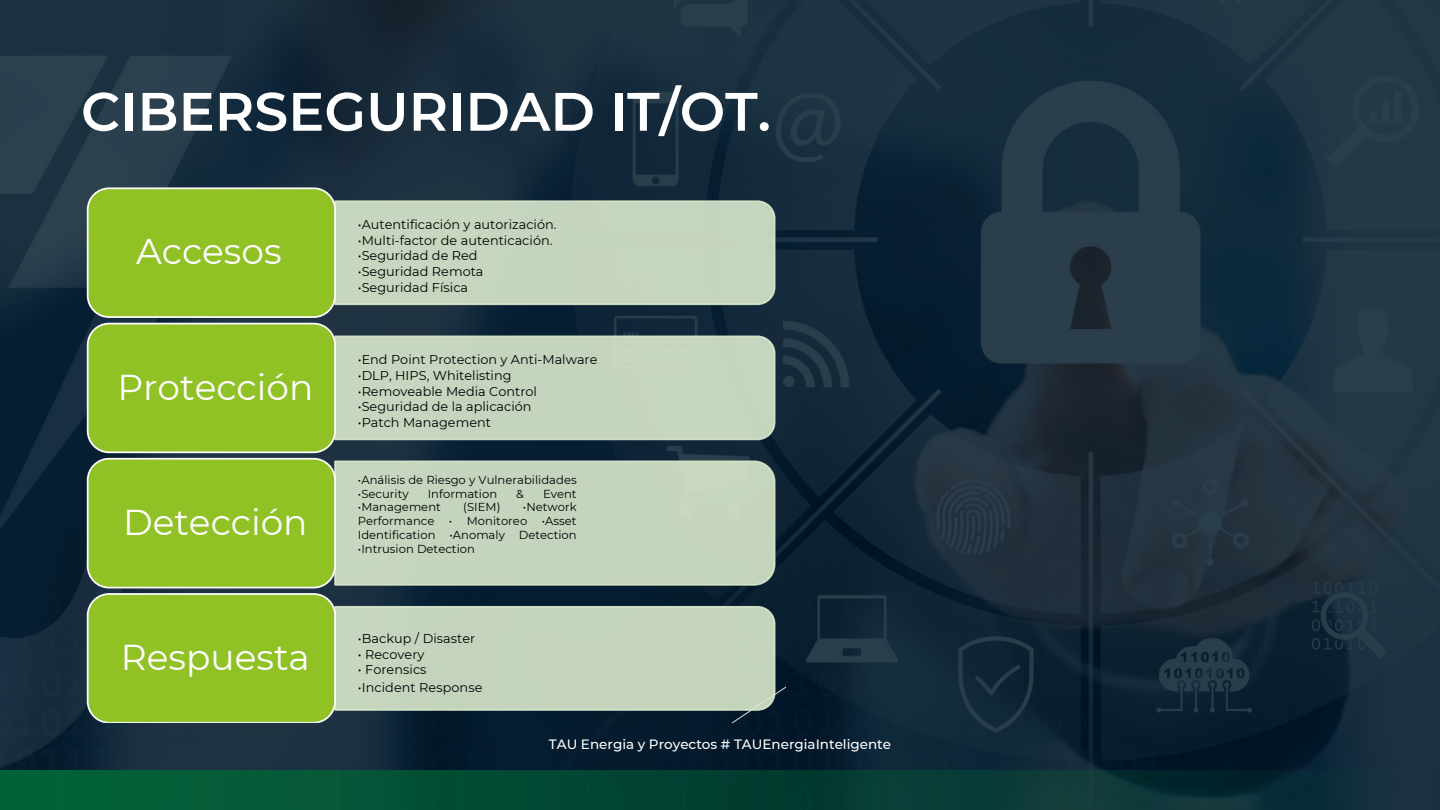
<style>
.page{position:relative;width:1440px;height:810px;background:#fff}
.page>*{position:absolute;margin:0;border:0;box-sizing:border-box;transform-origin:0 0}
.t1{font:600 54px "Montserrat";color:#fff}
.t2{font:36px "Montserrat";color:#fff}
.t3{font:35.85px "Montserrat";color:#fff}
.t4{font:500 13.5px "Montserrat";color:#fff}
.t5{font:12.75px "Montserrat";letter-spacing:.005em;color:#000}
.t6{font:11.55px/14px "Montserrat";color:#000;text-align:right}
</style>
<div class="page">
<img style="left:0;top:0;width:1440px;height:771px">
<img style="left:0;top:55px;width:267px;height:716px">
<div style="left:334px;top:200px;width:442px;height:106px;background:#c6d5be"></div>
<div style="left:88px;top:188px;width:247px;height:129px;background:#90c226;border-radius:21px"></div>
<div style="left:87px;top:187px;width:249px;height:131px;border:2px solid #fff;border-radius:21px"></div>
<div style="left:88px;top:324px;width:247px;height:128px;background:#90c226;border-radius:21px"></div>
<div style="left:87px;top:323px;width:249px;height:130px;border:2px solid #fff;border-radius:21px"></div>
<div style="left:88px;top:459px;width:247px;height:129px;background:#90c226;border-radius:21px"></div>
<div style="left:87px;top:458px;width:249px;height:130px;border:2px solid #fff;border-radius:21px"></div>
<svg style="left:335px;top:336px;width:450px;height:388px;background:#9eafa0"></svg>
<div style="left:334px;top:605px;width:442px;height:107px;background:#c5d4bc"></div>
<div style="left:88px;top:594px;width:247px;height:129px;background:#90c226;border-radius:21px"></div>
<div style="left:87px;top:593px;width:249px;height:131px;border:2px solid #fff;border-radius:21px"></div>
<img style="left:0;top:771px;width:1440px;height:39px">
<h2 class="t1" style="left:81px;top:78px;width:691px">CIBERSEGURIDAD IT/OT.</h2>
<h4 class="t3" style="left:136px;top:230px;width:147px">Accesos</h4>
<h2 class="t3" style="left:117px;top:365px;width:197px">Protección</h2>
<h4 class="t3" style="left:123px;top:500px;width:186px">Detección</h4>
<p class="t2" style="left:121px;top:635px;width:190px">Respuesta</p>
<p class="t5" style="left:358px;top:217px;width:200px">•Autentificación y autorización.</p>
<p class="t5" style="left:358px;top:232px;width:196px">•Multi-factor de autenticación.</p>
<p class="t5" style="left:358px;top:248px;width:121px">•Seguridad de Red</p>
<p class="t5" style="left:358px;top:264px;width:127px">•Seguridad Remota</p>
<p class="t5" style="left:358px;top:279px;width:112px">•Seguridad Física</p>
<h2 class="t5" style="left:358px;top:352px;width:241px">•End Point Protection y Anti-Malware</h2>
<h2 class="t5" style="left:358px;top:368px;width:155px">•DLP, HIPS, Whitelisting</h2>
<h2 class="t5" style="left:358px;top:383px;width:181px">•Removeable Media Control</h2>
<h2 class="t5" style="left:358px;top:399px;width:175px">•Seguridad de la aplicación</h2>
<h2 class="t5" style="left:358px;top:415px;width:135px">•Patch Management</h2>
<h2 class="t6" style="left:358px;top:472px;width:220px">•Análisis de Riesgo y Vulnerabilidades</h2>
<h2 class="t6" style="left:358px;top:486px;width:52px">•Security</h2>
<h2 class="t6" style="left:428px;top:486px;width:71px">Information</h2>
<h2 class="t6" style="left:516px;top:486px;width:9px">&amp;</h2>
<h2 class="t6" style="left:543px;top:486px;width:35px">Event</h2>
<h2 class="t6" style="left:358px;top:500px;width:85px">•Management</h2>
<h2 class="t6" style="left:463px;top:500px;width:39px">(SIEM)</h2>
<h2 class="t6" style="left:523px;top:500px;width:55px">•Network</h2>
<h2 class="t6" style="left:358px;top:514px;width:78px">Performance</h2>
<h2 class="t6" style="left:449px;top:514px;width:80px">• Monitoreo</h2>
<h2 class="t6" style="left:358px;top:514px;width:220px">•Asset<br>Identification •Anomaly Detection</h2>
<h2 class="t6" style="left:358px;top:542px;width:119px">•Intrusion Detection</h2>
<p class="t5" style="left:358px;top:631px;width:119px">•Backup / Disaster</p>
<p class="t5" style="left:358px;top:646px;width:68px">• Recovery</p>
<p class="t5" style="left:358px;top:662px;width:70px">• Forensics</p>
<h1 class="t5" style="left:358px;top:680px;width:126px">•Incident Response</h1>
<h4 class="t4" style="left:549px;top:736px;width:344px">TAU Energia y Proyectos # TAUEnergiaInteligente</h4>
</div>
